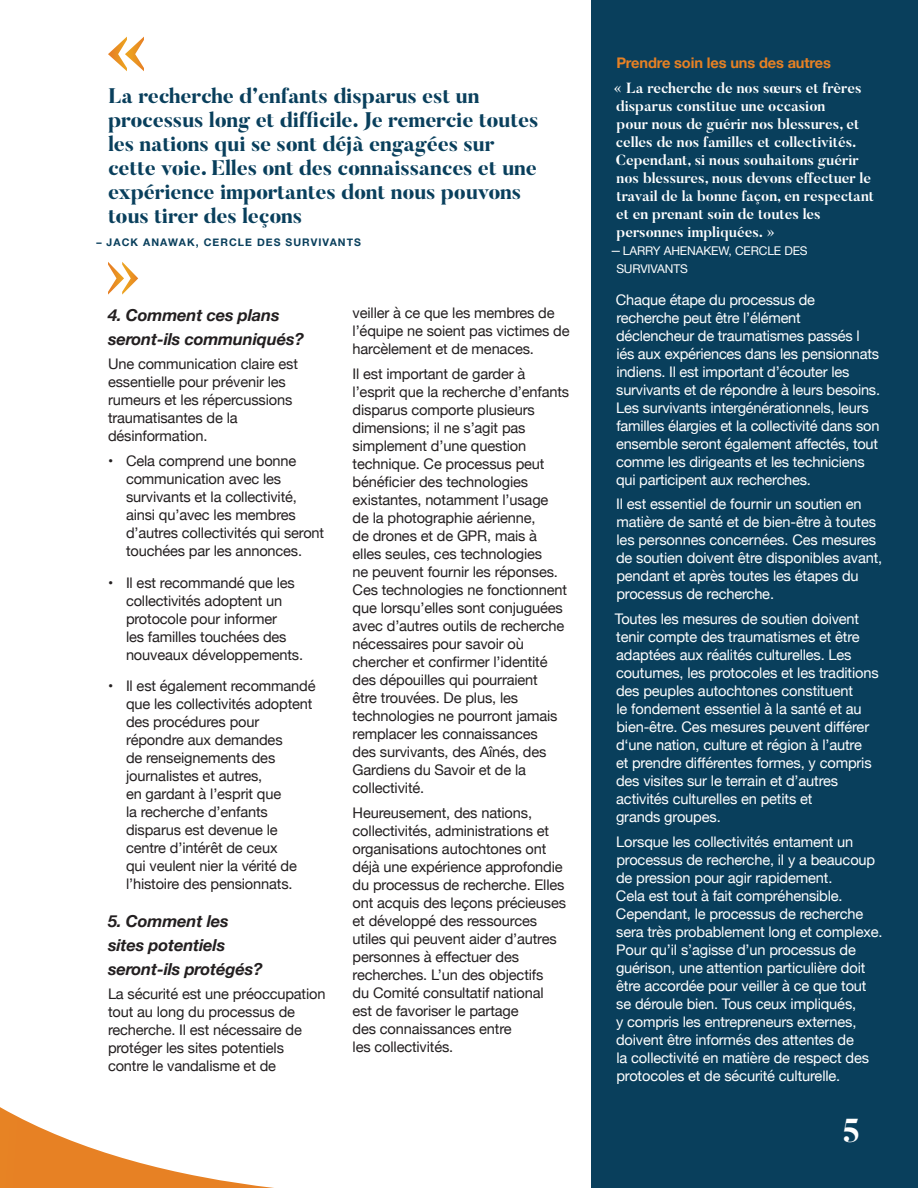
<style>
.page{position:relative;width:918px;height:1188px;background:#fff}
.page>*{position:absolute;margin:0;border:0;box-sizing:border-box;transform-origin:0 0}
.t1{font:700 33px "Butler";color:#fff}
.t2{font:800 21px/24px "Butler";letter-spacing:-.01em;color:#093f5c}
.t3{font:italic 700 16.5px/24px "Helvetica Neue";letter-spacing:-.01em;color:#231f20}
.t4{font:14.7px/18px "Helvetica Neue";letter-spacing:-.01em;color:#231f20}
.t5{font:14.7px/18px "Helvetica Neue";letter-spacing:-.01em;color:#fff}
.t6{font:700 14.7px/18px "Butler";color:#fff}
.t7{font:700 14.7px "Helvetica Neue";letter-spacing:-.01em;color:#e78124}
.t8{font:12px/18px "Helvetica Neue";letter-spacing:-.01em;color:#fff}
.t9{font:700 10.5px "Helvetica Neue";letter-spacing:.1em;color:#093f5c}
.s1{font-family:"Butler";font-weight:700;font-size:14.7px}
</style>
<div class="page">
<svg style="left:0;top:1107px;width:592px;height:81px"></svg>
<div style="left:592px;top:0;width:326px;height:1188px;background:#093f5c"></div>
<svg style="left:108px;top:37px;width:36px;height:34px"></svg>
<svg style="left:108px;top:262px;width:30px;height:33px"></svg>
<p class="t2" style="left:108px;top:85px;width:432px">La recherche d’enfants disparus est un processus long et difficile. Je remercie toutes les nations qui se sont déjà engagées sur cette voie. Elles ont des connaissances et une expérience importantes dont nous pouvons tous tirer des leçons</p>
<p class="t9" style="left:96px;top:234px;width:266px">– JACK ANAWAK, CERCLE DES SURVIVANTS</p>
<p class="t3" style="left:108px;top:303px;width:197px">4. Comment ces plans seront-ils communiqués?</p>
<p class="t4" style="left:108px;top:356px;width:192px">Une communication claire est essentielle pour prévenir les rumeurs et les répercussions traumatisantes de la désinformation.</p>
<p class="t4" style="left:126px;top:453px;width:200px;text-indent:-18px">• Cela comprend une bonne communication avec les survivants et la collectivité, ainsi qu’avec les membres d’autres collectivités qui seront touchées par les annonces.</p>
<p class="t4" style="left:126px;top:574px;width:179px;text-indent:-18px">• Il est recommandé que les collectivités adoptent un protocole pour informer<br>les familles touchées des nouveaux développements.</p>
<p class="t4" style="left:126px;top:678px;width:191px;text-indent:-18px">• Il est également recommandé que les collectivités adoptent des procédures pour répondre aux demandes<br>de renseignements des journalistes et autres,<br>en gardant à l’esprit que<br>la recherche d’enfants disparus est devenue le centre d’intérêt de ceux<br>qui veulent nier la vérité de l’histoire des pensionnats.</p>
<p class="t3" style="left:108px;top:909px;width:156px">5. Comment les sites potentiels seront-ils protégés?</p>
<p class="t4" style="left:108px;top:986px;width:219px">La sécurité est une préoccupation tout au long du processus de recherche. Il est nécessaire de protéger les sites potentiels contre le vandalisme et de</p>
<p class="t4" style="left:353px;top:305px;width:219px">veiller à ce que les membres de l’équipe ne soient pas victimes de harcèlement et de menaces.</p>
<p class="t4" style="left:353px;top:366px;width:218px">Il est important de garder à l’esprit que la recherche d’enfants disparus comporte plusieurs dimensions; il ne s’agit pas simplement d’une question technique. Ce processus peut bénéficier des technologies existantes, notamment l’usage<br>de la photographie aérienne,<br>de drones et de GPR, mais à elles seules, ces technologies<br>ne peuvent fournir les réponses.<br>Ces technologies ne fonctionnent que lorsqu’elles sont conjuguées avec d’autres outils de recherche nécessaires pour savoir où chercher et confirmer l’identité des dépouilles qui pourraient<br>être trouvées. De plus, les technologies ne pourront jamais remplacer les connaissances<br>des survivants, des Aînés, des<br>Gardiens du Savoir et de la collectivité.</p>
<p class="t4" style="left:353px;top:805px;width:215px">Heureusement, des nations, collectivités, administrations et organisations autochtones ont déjà une expérience approfondie du processus de recherche. Elles ont acquis des leçons précieuses et développé des ressources utiles qui peuvent aider d’autres personnes à effectuer des recherches. L’un des objectifs<br>du Comité consultatif national est de favoriser le partage<br>des connaissances entre<br>les collectivités.</p>
<p class="t7" style="left:616px;top:52px;width:216px">Prendre soin les uns des autres</p>
<p class="t6" style="left:613px;top:79px;width:262px">« La recherche de nos sœurs et frères disparus constitue une occasion<br>pour nous de guérir nos blessures, et celles de nos familles et collectivités.<br>Cependant, si nous souhaitons guérir nos blessures, nous devons effectuer le travail de la bonne façon, en respectant et en prenant soin de toutes les personnes impliquées. »</p>
<p class="t8" style="left:616px;top:242px;width:193px;text-indent:-5px"><span class="s1">–</span> LARRY AHENAKEW, CERCLE DES<br>SURVIVANTS</p>
<p class="t5" style="left:616px;top:291px;width:266px">Chaque étape du processus de recherche peut être l’élément déclencheur de traumatismes passés l iés aux expériences dans les pensionnats indiens. Il est important d’écouter les survivants et de répondre à leurs besoins.<br>Les survivants intergénérationnels, leurs familles élargies et la collectivité dans son ensemble seront également affectés, tout comme les dirigeants et les techniciens qui participent aux recherches.</p>
<p class="t5" style="left:616px;top:496px;width:268px">Il est essentiel de fournir un soutien en matière de santé et de bien-être à toutes les personnes concernées. Ces mesures de soutien doivent être disponibles avant, pendant et après toutes les étapes du processus de recherche.</p>
<p class="t5" style="left:615px;top:611px;width:266px">Toutes les mesures de soutien doivent tenir compte des traumatismes et être adaptées aux réalités culturelles. Les coutumes, les protocoles et les traditions des peuples autochtones constituent<br>le fondement essentiel à la santé et au bien-être. Ces mesures peuvent différer d‘une nation, culture et région à l’autre<br>et prendre différentes formes, y compris des visites sur le terrain et d’autres activités culturelles en petits et<br>grands groupes.</p>
<p class="t5" style="left:616px;top:833px;width:268px">Lorsque les collectivités entament un processus de recherche, il y a beaucoup de pression pour agir rapidement.<br>Cela est tout à fait compréhensible.<br>Cependant, le processus de recherche sera très probablement long et complexe.<br>Pour qu’il s’agisse d’un processus de guérison, une attention particulière doit être accordée pour veiller à ce que tout se déroule bien. Tous ceux impliqués,<br>y compris les entrepreneurs externes, doivent être informés des attentes de<br>la collectivité en matière de respect des protocoles et de sécurité culturelle.</p>
<h1 class="t1" style="left:842px;top:1110px;width:19px">5</h1>
</div>
